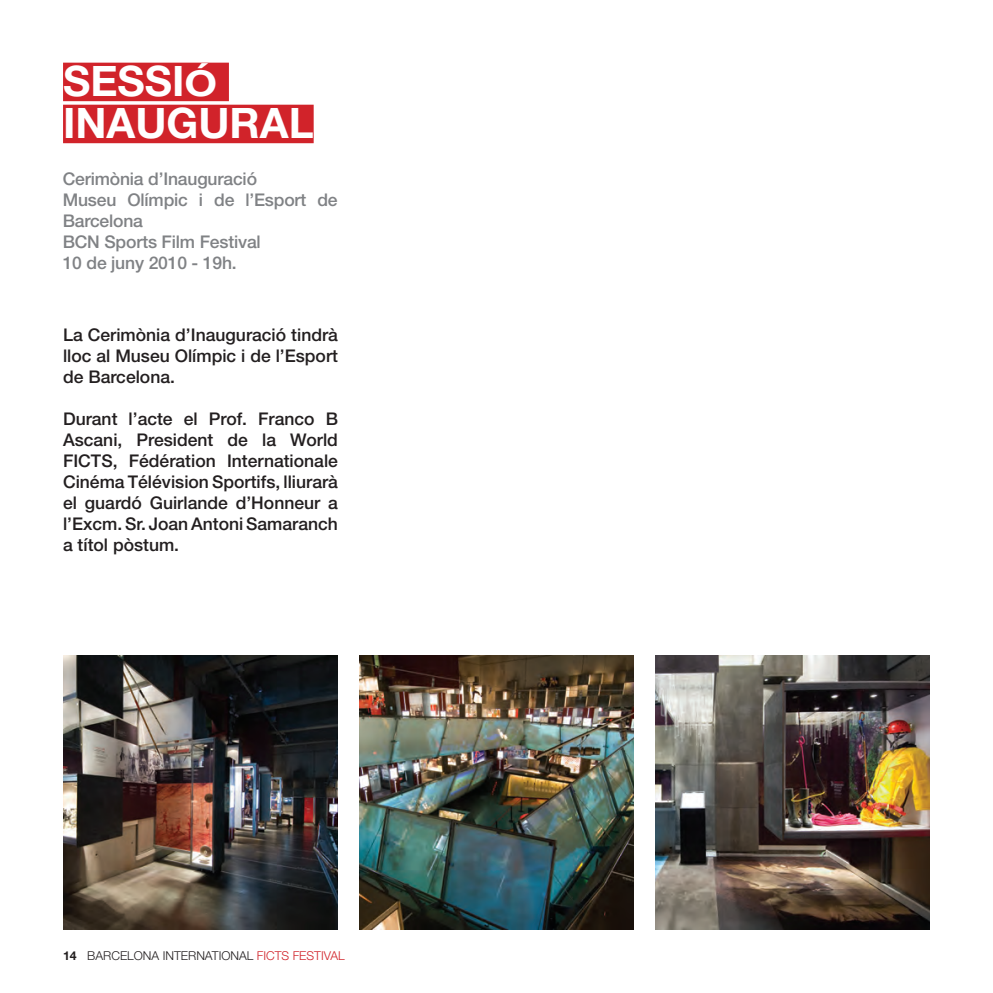
<style>
.page{position:relative;width:993px;height:993px;background:#fff}
.page>*{position:absolute;margin:0;border:0;box-sizing:border-box;transform-origin:0 0}
.t1{font:700 42px/42px "Helvetica Neue";color:#fff}
.t2{font:500 17.5px/21px "Helvetica Neue";color:#231f20;text-align:justify}
.t3{font:500 17.5px/21px "Helvetica Neue";letter-spacing:-.01em;color:#808285}
.t4{font:300 12.25px "Helvetica Neue";color:#231f20}
.s1{font-size:35.7px}
.s2{font-weight:700}
.s3{color:#d1232a}
</style>
<div class="page">
<div style="left:63px;top:63px;width:166px;height:38px;background:#d1232a"></div>
<div style="left:63px;top:105px;width:250px;height:38px;background:#d1232a"></div>
<img style="left:63px;top:655px;width:274px;height:274px">
<img style="left:655px;top:655px;width:274px;height:274px">
<img style="left:359px;top:655px;width:274px;height:274px">
<p class="t1" style="left:63px;top:59px;width:252px">SESSI<span class="s1">Ó<br></span>INAUGURAL</p>
<p class="t3" style="left:63px;top:168px;width:196px">Cerimònia d’Inauguració</p>
<p class="t3" style="left:63px;top:189px;width:276px">Museu Olímpic i de l’Esport de<br>Barcelona</p>
<p class="t3" style="left:63px;top:231px;width:199px">BCN Sports Film Festival</p>
<p class="t3" style="left:63px;top:252px;width:176px">10 de juny 2010 - 19h.</p>
<p class="t2" style="left:63px;top:324px;width:276px">La Cerimònia d’Inauguració tindrà lloc al Museu Olímpic i de l’Esport de Barcelona.</p>
<p class="t2" style="left:63px;top:408px;width:276px">Durant l’acte el Prof. Franco B Ascani, President de la World FICTS, Fédération Internationale Cinéma Télévision Sportifs, lliurarà el guardó Guirlande d’Honneur a l’Excm. Sr. Joan Antoni Samaranch a títol pòstum.</p>
<p class="t4" style="left:63px;top:947px;width:283px"><span class="s2">14</span> BARCELONA INTERNATIONAL <span class="s3">FICTS FESTIVAL</span></p>
</div>
